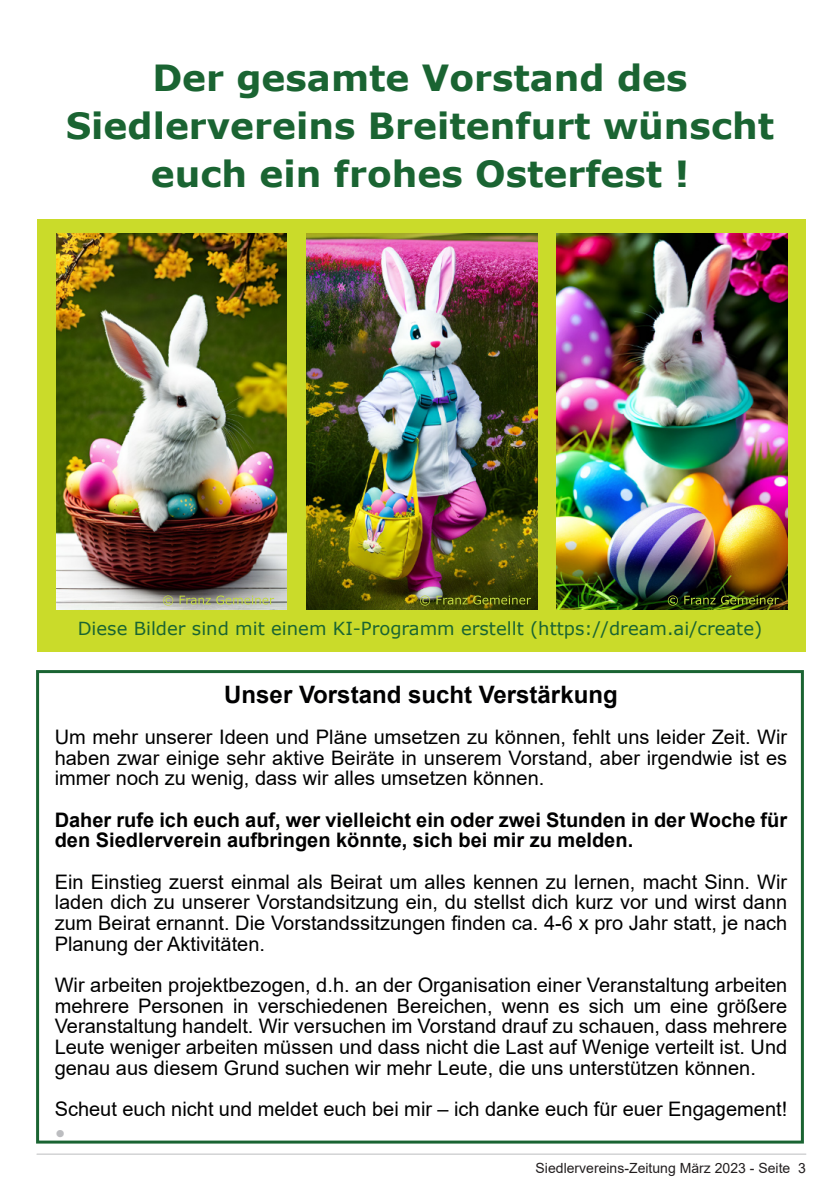
<style>
.page{position:relative;width:840px;height:1191px;background:#fff}
.page>*{position:absolute;margin:0;border:0;box-sizing:border-box;transform-origin:0 0}
.t1{font:700 36px/48px "Verdana";color:#1a6432;text-align:center}
.t2{font:700 24px "Arial";color:#000001}
.t3{font:20px/20.6px "Arial";color:#000001;text-align:justify}
.t4{font:700 20px/20.6px "Arial";color:#000001}
.t5{font:20px "Verdana";color:#bcbdc0}
.t6{font:18px "Verdana";color:#1a6432}
.t7{font:14px "Arial";color:#231f20}
</style>
<div class="page">
<div style="left:38px;top:219px;width:767px;height:432px;background:#cadb2a"></div>
<hr style="left:37px;top:1153px;width:768px;height:1px;background:#bcbdc0">
<div style="left:36px;top:670px;width:767px;height:473px;border:3px solid #1a6432"></div>
<img style="left:56px;top:233px;width:231px;height:376px">
<img style="left:306px;top:233px;width:230px;height:376px">
<img style="left:556px;top:233px;width:230px;height:376px">
<svg style="left:163px;top:595px;width:10px;height:10px"></svg>
<svg style="left:179px;top:595px;width:95px;height:9px"></svg>
<svg style="left:420px;top:595px;width:10px;height:10px"></svg>
<svg style="left:436px;top:595px;width:31px;height:9px"></svg>
<svg style="left:473px;top:595px;width:57px;height:9px"></svg>
<svg style="left:667px;top:595px;width:10px;height:10px"></svg>
<svg style="left:684px;top:595px;width:94px;height:9px"></svg>
<h1 class="t1" style="left:66px;top:57px;width:709px">Der gesamte Vorstand des<br>Siedlervereins Breitenfurt wünscht euch ein frohes Osterfest !</h1>
<p class="t6" style="left:78px;top:621px;width:685px">Diese Bilder sind mit einem KI-Programm erstellt (https://dream.ai/create)</p>
<p class="t2" style="left:224px;top:685px;width:395px">Unser Vorstand sucht Verstärkung</p>
<p class="t3" style="left:55px;top:728px;width:733px">Um mehr unserer Ideen und Pläne umsetzen zu können, fehlt uns leider Zeit. Wir haben zwar einige sehr aktive Beiräte in unserem Vorstand, aber irgendwie ist es immer noch zu wenig, dass wir alles umsetzen können.</p>
<p class="t4" style="left:55px;top:811px;width:733px">Daher rufe ich euch auf, wer vielleicht ein oder zwei Stunden in der Woche für den Siedlerverein aufbringen könnte, sich bei mir zu melden.</p>
<p class="t3" style="left:55px;top:873px;width:733px">Ein Einstieg zuerst einmal als Beirat um alles kennen zu lernen, macht Sinn. Wir laden dich zu unserer Vorstandsitzung ein, du stellst dich kurz vor und wirst dann zum Beirat ernannt. Die Vorstandssitzungen finden ca. 4-6 x pro Jahr statt, je nach Planung der Aktivitäten.</p>
<p class="t3" style="left:55px;top:976px;width:733px">Wir arbeiten projektbezogen, d.h. an der Organisation einer Veranstaltung arbeiten mehrere Personen in verschiedenen Bereichen, wenn es sich um eine größere Veranstaltung handelt. Wir versuchen im Vorstand drauf zu schauen, dass mehrere Leute weniger arbeiten müssen und dass nicht die Last auf Wenige verteilt ist. Und genau aus diesem Grund suchen wir mehr Leute, die uns unterstützen können.</p>
<p class="t3" style="left:55px;top:1100px;width:733px">Scheut euch nicht und meldet euch bei mir – ich danke euch für euer Engagement!</p>
<p class="t5" style="left:55px;top:1124px;width:12px">•</p>
<p class="t7" style="left:535px;top:1163px;width:272px">Siedlervereins-Zeitung März 2023 - Seite 3</p>
</div>
